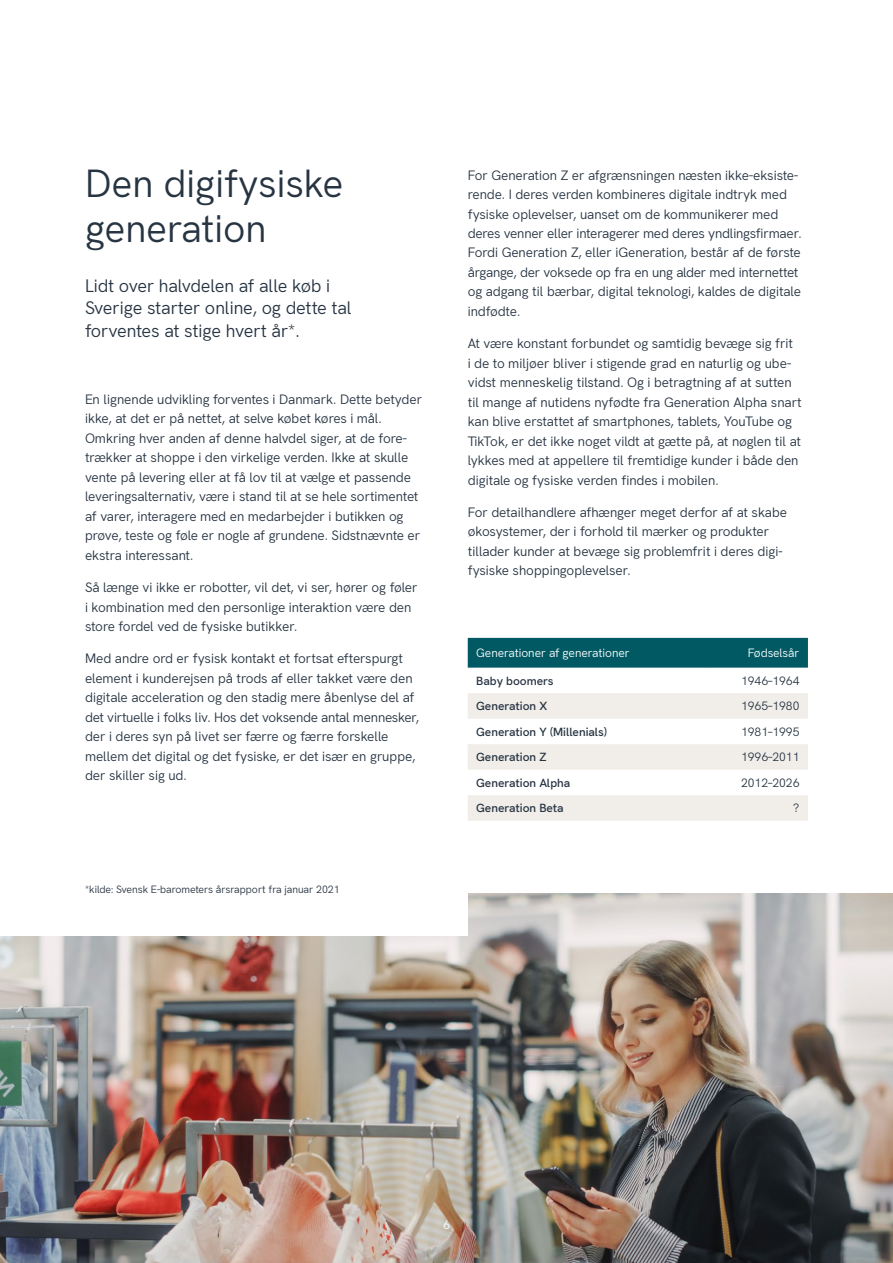
<style>
.page{position:relative;width:893px;height:1263px;background:#fff}
.page>*{position:absolute;margin:0;border:0;box-sizing:border-box;transform-origin:0 0}
.t1{font:39px/45px "Hanken Grotesk";color:#273442}
.t2{font:18px/22.5px "Hanken Grotesk";letter-spacing:-.01em;color:#273442}
.t3{font:13.5px/19.5px "Hanken Grotesk";letter-spacing:-.01em;color:#273442}
.t4{font:600 12px "Hanken Grotesk";color:#273442}
.t5{font:12px "Hanken Grotesk";color:#273442}
.t6{font:12px "Hanken Grotesk";letter-spacing:-.01em;color:#fff}
.t7{font:10.5px "Hanken Grotesk";color:#273442}
</style>
<div class="page">
<img style="left:0;top:893px;width:893px;height:370px">
<div style="left:0;top:850px;width:468px;height:85px;background:#fff"></div>
<div style="left:468px;top:638px;width:340px;height:30px;background:#005963"></div>
<svg style="left:468px;top:693px;width:340px;height:128px"></svg>
<h1 class="t1" style="left:85px;top:158px;width:260px">Den digifysiske generation</h1>
<p class="t3" style="left:468px;top:164px;width:335px">For Generation Z er afgrænsningen næsten ikke-eksiste&shy;rende. I deres verden kombineres digitale indtryk med fysiske oplevelser, uanset om de kommunikerer med deres venner eller interagerer med deres yndlingsfirmaer.<br>Fordi Generation Z, eller iGeneration, består af de første årgange, der voksede op fra en ung alder med internettet og adgang til bærbar, digital teknologi, kaldes de digitale indfødte.</p>
<p class="t3" style="left:468px;top:333px;width:335px">At være konstant forbundet og samtidig bevæge sig frit<br>i de to miljøer bliver i stigende grad en naturlig og ube&shy;vidst menneskelig tilstand. Og i betragtning af at sutten til mange af nutidens nyfødte fra Generation Alpha snart kan blive erstattet af smartphones, tablets, YouTube og TikTok, er det ikke noget vildt at gætte på, at nøglen til at lykkes med at appellere til fremtidige kunder i både den digitale og fysiske verden findes i mobilen.</p>
<p class="t3" style="left:468px;top:501px;width:321px">For detailhandlere afhænger meget derfor af at skabe økosystemer, der i forhold til mærker og produkter tillader kunder at bevæge sig problemfrit i deres digi&shy;fysiske shoppingoplevelser.</p>
<h2 class="t2" style="left:85px;top:273px;width:268px">Lidt over halvdelen af alle køb i<br>Sverige starter online, og dette tal forventes at stige hvert år*.</h2>
<p class="t3" style="left:85px;top:388px;width:338px">En lignende udvikling forventes i Danmark. Dette betyder ikke, at det er på nettet, at selve købet køres i mål.<br>Omkring hver anden af denne halvdel siger, at de fore&shy;trækker at shoppe i den virkelige verden. Ikke at skulle vente på levering eller at få lov til at vælge et passende leveringsalternativ, være i stand til at se hele sortimentet af varer, interagere med en medarbejder i butikken og prøve, teste og føle er nogle af grundene. Sidstnævnte er ekstra interessant.</p>
<p class="t3" style="left:85px;top:576px;width:334px">Så længe vi ikke er robotter, vil det, vi ser, hører og føler i kombination med den personlige interaktion være den store fordel ved de fysiske butikker.</p>
<p class="t3" style="left:85px;top:648px;width:336px">Med andre ord er fysisk kontakt et fortsat efterspurgt element i kunderejsen på trods af eller takket være den digitale acceleration og den stadig mere åbenlyse del af det virtuelle i folks liv. Hos det voksende antal mennesker, der i deres syn på livet ser færre og færre forskelle mellem det digital og det fysiske, er det især en gruppe, der skiller sig ud.</p>
<p class="t6" style="left:476px;top:643px;width:155px">Generationer af generationer</p>
<p class="t6" style="left:748px;top:643px;width:53px">Fødselsår</p>
<p class="t4" style="left:476px;top:671px;width:79px">Baby boomers</p>
<p class="t5" style="left:741px;top:671px;width:60px">1946–1964</p>
<p class="t4" style="left:476px;top:696px;width:72px">Generation X</p>
<p class="t5" style="left:741px;top:696px;width:60px">1965–1980</p>
<p class="t4" style="left:476px;top:722px;width:133px">Generation Y (Millenials)</p>
<p class="t5" style="left:741px;top:722px;width:60px">1981–1995</p>
<p class="t4" style="left:476px;top:748px;width:72px">Generation Z</p>
<p class="t5" style="left:741px;top:748px;width:60px">1996–2011</p>
<p class="t4" style="left:476px;top:773px;width:96px">Generation Alpha</p>
<p class="t5" style="left:741px;top:773px;width:60px">2012–2026</p>
<p class="t4" style="left:476px;top:799px;width:89px">Generation Beta</p>
<p class="t5" style="left:793px;top:799px;width:8px">?</p>
<p class="t7" style="left:85px;top:881px;width:256px">*kilde: Svensk E-barometers årsrapport fra januar 2021</p>
<p class="t6" style="left:443px;top:1215px;width:8px">6</p>
</div>
